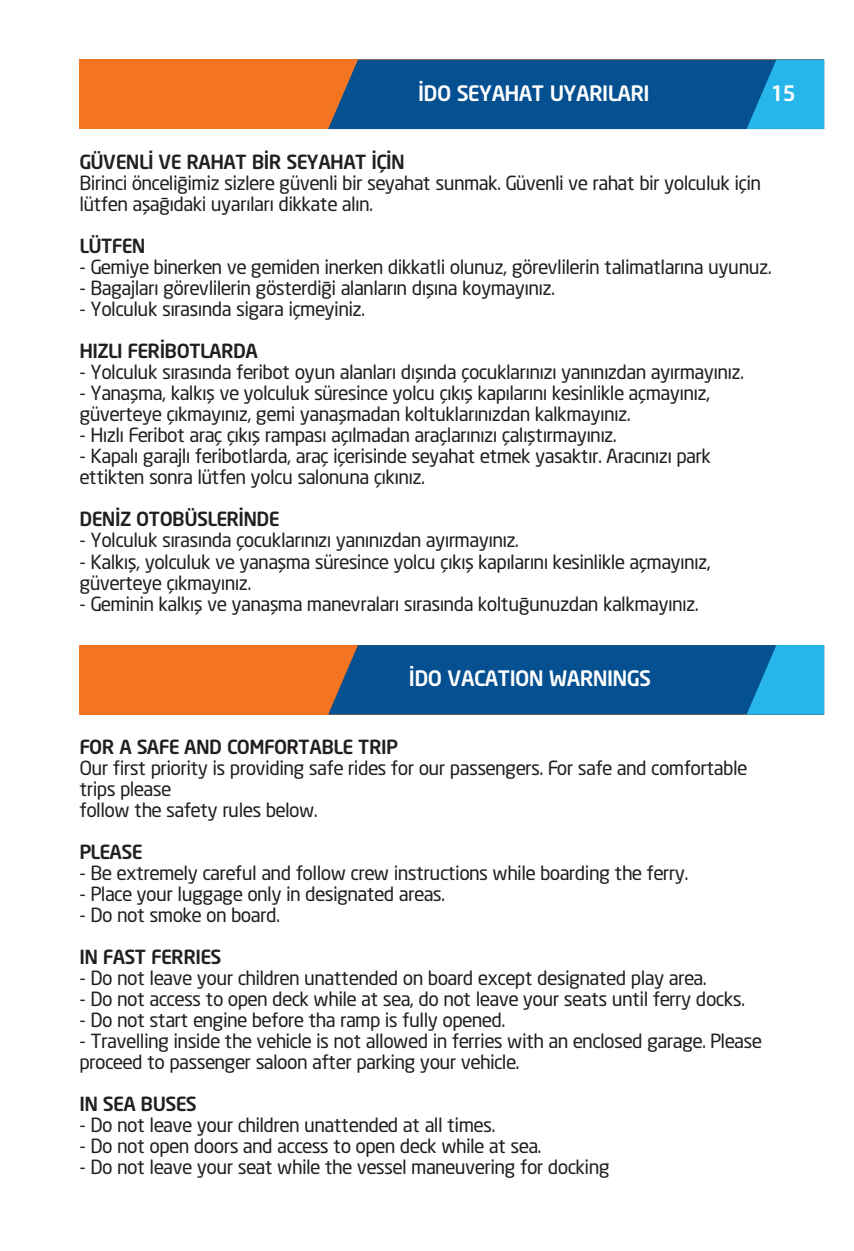
<style>
.page{position:relative;width:854px;height:1251px;background:#fff}
.page>*{position:absolute;margin:0;border:0;box-sizing:border-box;transform-origin:0 0}
.t1{font:500 21px "Neo Sans";color:#fff}
.t2{font:19.25px/21px "Neo Sans";color:#231f20}
.t3{font:500 19.25px "Neo Sans";color:#231f20}
</style>
<div class="page">
<div style="left:79px;top:645px;width:744px;height:69px;background:#f47521"></div>
<svg style="left:328px;top:645px;width:495px;height:69px;background:#105d97"></svg>
<div style="left:79px;top:60px;width:744px;height:69px;background:#f47521"></div>
<svg style="left:328px;top:60px;width:495px;height:69px;background:#105d97"></svg>
<p class="t1" style="left:418px;top:85px;width:232px">-DO SEYAHAT UYARILARI</p>
<p class="t1" style="left:769px;top:85px;width:27px">15</p>
<p class="t3" style="left:79px;top:154px;width:326px">GÜVENL- VE RAHAT B-R SEYAHAT -Ç-N</p>
<p class="t2" style="left:79px;top:174px;width:682px">Birinci önceliğimiz sizlere güvenli bir seyahat sunmak. Güvenli ve rahat bir yolculuk için lütfen aşağıdaki uyarıları dikkate alın.</p>
<p class="t3" style="left:79px;top:238px;width:67px">LÜTFEN</p>
<p class="t2" style="left:79px;top:258px;width:692px">- Gemiye binerken ve gemiden inerken dikkatli olunuz, görevlilerin talimatlarına uyunuz.</p>
<p class="t2" style="left:79px;top:279px;width:476px">- Bagajları görevlilerin gösterdiği alanların dışına koymayınız.</p>
<p class="t2" style="left:79px;top:300px;width:286px">- Yolculuk sırasında sigara içmeyiniz.</p>
<p class="t3" style="left:79px;top:343px;width:179px">HIZLI FER-BOTLARDA</p>
<p class="t2" style="left:79px;top:363px;width:665px">- Yolculuk sırasında feribot oyun alanları dışında çocuklarınızı yanınızdan ayırmayınız.</p>
<p class="t2" style="left:79px;top:384px;width:631px">- Yanaşma, kalkış ve yolculuk süresince yolcu çıkış kapılarını kesinlikle açmayınız, güverteye çıkmayınız, gemi yanaşmadan koltuklarınızdan kalkmayınız.</p>
<p class="t2" style="left:79px;top:426px;width:538px">- Hızlı Feribot araç çıkış rampası açılmadan araçlarınızı çalıştırmayınız.</p>
<p class="t2" style="left:79px;top:447px;width:632px">- Kapalı garajlı feribotlarda, araç içerisinde seyahat etmek yasaktır. Aracınızı park ettikten sonra lütfen yolcu salonuna çıkınız.</p>
<p class="t3" style="left:79px;top:511px;width:201px">DEN-Z OTOBÜSLER-NDE</p>
<p class="t2" style="left:79px;top:531px;width:440px">- Yolculuk sırasında çocuklarınızı yanınızdan ayırmayınız.</p>
<p class="t2" style="left:79px;top:552px;width:632px">- Kalkış, yolculuk ve yanaşma süresince yolcu çıkış kapılarını kesinlikle açmayınız, güverteye çıkmayınız.</p>
<p class="t2" style="left:79px;top:594px;width:619px">- Geminin kalkış ve yanaşma manevraları sırasında koltuğunuzdan kalkmayınız.</p>
<p class="t1" style="left:409px;top:670px;width:243px">-DO VACATION WARNINGS</p>
<p class="t3" style="left:79px;top:738px;width:319px">FOR A SAFE AND COMFORTABLE TRIP</p>
<p class="t2" style="left:79px;top:758px;width:668px">Our first priority is providing safe rides for our passengers. For safe and comfortable trips please<br>follow the safety rules below.</p>
<p class="t3" style="left:79px;top:843px;width:64px">PLEASE</p>
<p class="t2" style="left:79px;top:863px;width:609px">- Be extremely careful and follow crew instructions while boarding the ferry.</p>
<p class="t2" style="left:79px;top:884px;width:366px">- Place your luggage only in designated areas.</p>
<p class="t2" style="left:79px;top:905px;width:201px">- Do not smoke on board.</p>
<p class="t3" style="left:79px;top:948px;width:143px">IN FAST FERRIES</p>
<p class="t2" style="left:79px;top:968px;width:627px">- Do not leave your children unattended on board except designated play area.</p>
<p class="t2" style="left:79px;top:989px;width:666px">- Do not access to open deck while at sea, do not leave your seats until ferry docks.</p>
<p class="t2" style="left:79px;top:1010px;width:426px">- Do not start engine before tha ramp is fully opened.</p>
<p class="t2" style="left:79px;top:1031px;width:683px">- Travelling inside the vehicle is not allowed in ferries with an enclosed garage. Please proceed to passenger saloon after parking your vehicle.</p>
<p class="t3" style="left:79px;top:1095px;width:118px">IN SEA BUSES</p>
<p class="t2" style="left:79px;top:1115px;width:416px">- Do not leave your children unattended at all times.</p>
<p class="t2" style="left:79px;top:1136px;width:462px">- Do not open doors and access to open deck while at sea.</p>
<p class="t2" style="left:79px;top:1157px;width:531px">- Do not leave your seat while the vessel maneuvering for docking</p>
</div>
